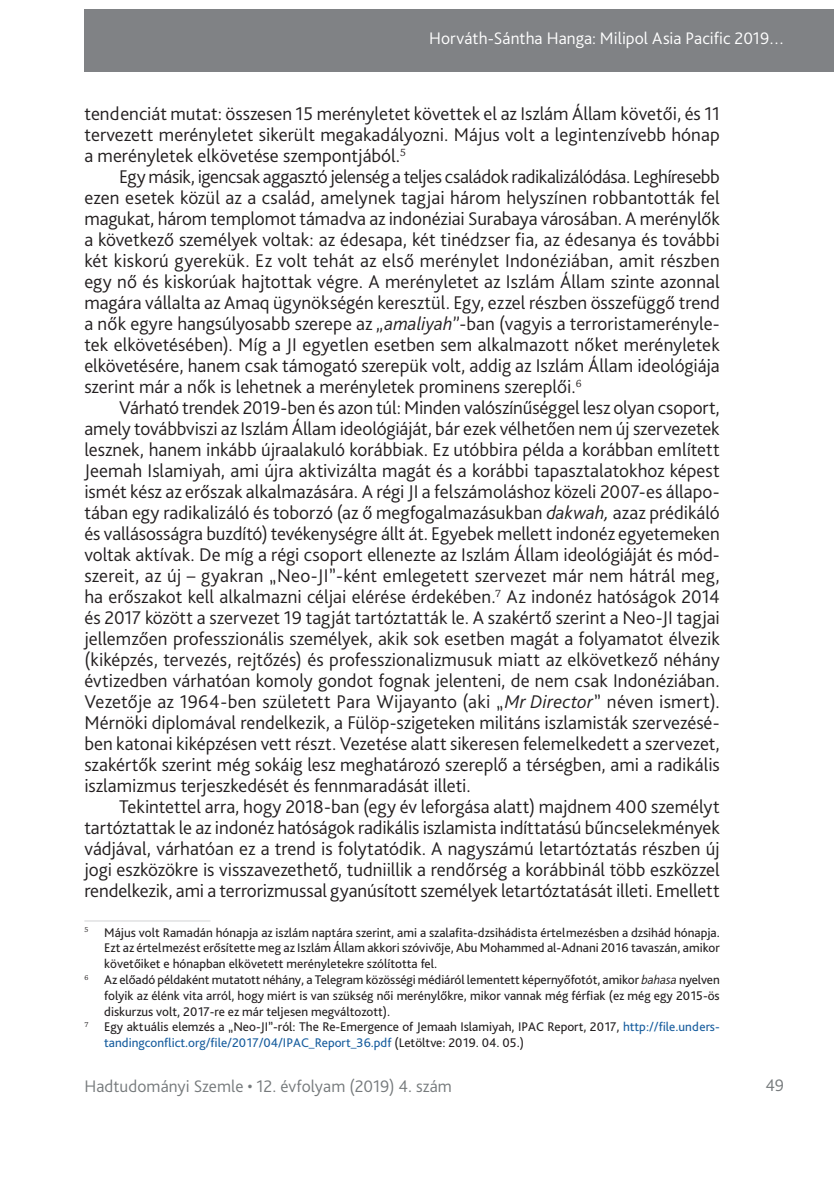
<style>
.page{position:relative;width:834px;height:1181px;background:#fff}
.page>*{position:absolute;margin:0;border:0;box-sizing:border-box;transform-origin:0 0}
._1__Body_copy{font:300 19.25px/21px "Bliss Pro";color:#231f20;text-align:justify}
._2__Body_copy_1st_pa{font:300 19.25px/21px "Bliss Pro";color:#231f20;text-align:justify}
.t1{font:300 17.5px "Bliss Pro";color:#767a7c}
.t2{font:300 17.5px "Bliss Pro";letter-spacing:.005em;color:#fff}
.Lábjegyzet{font:13.12px/15.8px "Bliss Pro";color:#231f20;text-align:justify}
.s1{font-style:italic}
.s2{font-weight:300;font-style:italic}
.s3{color:#175d9e}
</style>
<div class="page">
<div style="left:84px;top:9px;width:749px;height:63px;background:#808285"></div>
<hr style="left:84px;top:920px;width:126px;height:1px;background:#d1d2d4">
<p class="t2" style="left:429px;top:27px;width:357px">Horváth-Sántha Hanga: Milipol Asia Pacific 2019…</p>
<p class="_2__Body_copy_1st_pa" style="left:84px;top:103px;width:637px">tendenciát mutat: összesen 15 merényletet követtek el az Iszlám Állam követői, és 11 tervezett merényletet sikerült megakadályozni. Május volt a legintenzívebb hónap a merényletek elkövetése szempontjából.<sup>5</sup></p>
<p class="_1__Body_copy" style="left:84px;top:166px;width:637px;text-indent:35px">Egy másik, igencsak aggasztó jelenség a teljes családok radikalizálódása. Leghíresebb ezen esetek közül az a család, amelynek tagjai három helyszínen robbantották fel magukat, három templomot támadva az indonéziai Surabaya városában. A merénylők a következő személyek voltak: az édesapa, két tinédzser fia, az édesanya és további két kiskorú gyerekük. Ez volt tehát az első merénylet Indonéziában, amit részben egy nő és kiskorúak hajtottak végre. A merényletet az Iszlám Állam szinte azonnal magára vállalta az Amaq ügynökségén keresztül. Egy, ezzel részben összefüggő trend a nők egyre hangsúlyosabb szerepe az <span class="s1">„amaliyah”</span>-ban (vagyis a terroristamerényle&shy;tek elkövetésében). Míg a JI egyetlen esetben sem alkalmazott nőket merényletek elkövetésére, hanem csak támogató szerepük volt, addig az Iszlám Állam ideológiája szerint már a nők is lehetnek a merényletek prominens szereplői.<sup>6</sup></p>
<p class="_1__Body_copy" style="left:84px;top:397px;width:637px;text-indent:35px">Várható trendek 2019-ben és azon túl: Minden valószínűséggel lesz olyan csoport, amely továbbviszi az Iszlám Állam ideológiáját, bár ezek vélhetően nem új szervezetek lesznek, hanem inkább újraalakuló korábbiak. Ez utóbbira példa a korábban említett Jeemah Islamiyah, ami újra aktivizálta magát és a korábbi tapasztalatokhoz képest ismét kész az erőszak alkalmazására. A régi JI a felszámoláshoz közeli 2007-es állapo&shy;tában egy radikalizáló és toborzó (az ő megfogalmazásukban <span class="s1">dakwah,</span> azaz prédikáló és vallásosságra buzdító) tevékenységre állt át. Egyebek mellett indonéz egyetemeken voltak aktívak. De míg a régi csoport ellenezte az Iszlám Állam ideológiáját és mód&shy;szereit, az új – gyakran „Neo-JI”-ként emlegetett szervezet már nem hátrál meg, ha erőszakot kell alkalmazni céljai elérése érdekében.<sup>7</sup> Az indonéz hatóságok 2014 és 2017 között a szervezet 19 tagját tartóztatták le. A szakértő szerint a Neo-JI tagjai jellemzően professzionális személyek, akik sok esetben magát a folyamatot élvezik (kiképzés, tervezés, rejtőzés) és professzionalizmusuk miatt az elkövetkező néhány évtizedben várhatóan komoly gondot fognak jelenteni, de nem csak Indonéziában.<br>Vezetője az 1964-ben született Para Wijayanto (aki „<span class="s1">Mr Director</span>” néven ismert).<br>Mérnöki diplomával rendelkezik, a Fülöp-szigeteken militáns iszlamisták szervezésé&shy;ben katonai kiképzésen vett részt. Vezetése alatt sikeresen felemelkedett a szervezet, szakértők szerint még sokáig lesz meghatározó szereplő a térségben, ami a radikális iszlamizmus terjeszkedését és fennmaradását illeti.</p>
<p class="_1__Body_copy" style="left:84px;top:796px;width:637px;text-indent:35px">Tekintettel arra, hogy 2018-ban (egy év leforgása alatt) majdnem 400 személyt tartóztattak le az indonéz hatóságok radikális iszlamista indíttatású bűncselekmények vádjával, várhatóan ez a trend is folytatódik. A nagyszámú letartóztatás részben új jogi eszközökre is visszavezethető, tudniillik a rendőrség a korábbinál több eszközzel rendelkezik, ami a terrorizmussal gyanúsított személyek letartóztatását illeti. Emellett</p>
<p class="Lábjegyzet" style="left:104px;top:924px;width:617px;text-indent:-20px"><sup>5</sup> Május volt Ramadán hónapja az iszlám naptára szerint, ami a szalafita-dzsihádista értelmezésben a dzsihád hónapja.<br>Ezt az értelmezést erősítette meg az Iszlám Állam akkori szóvivője, Abu Mohammed al-Adnani 2016 tavaszán, amikor követőiket e hónapban elkövetett merényletekre szólította fel.</p>
<p class="Lábjegyzet" style="left:104px;top:971px;width:617px;text-indent:-20px"><sup>6</sup> Az előadó példaként mutatott néhány, a Telegram közösségi médiáról lementett képernyőfotót, amikor <span class="s2">bahasa</span> nyelven folyik az élénk vita arról, hogy miért is van szükség női merénylőkre, mikor vannak még férfiak (ez még egy 2015-ös diskurzus volt, 2017-re ez már teljesen megváltozott).</p>
<p class="Lábjegyzet" style="left:104px;top:1018px;width:617px;text-indent:-20px"><sup>7</sup> Egy aktuális elemzés a „Neo-JI”-ról: The Re-Emergence of Jemaah Islamiyah, IPAC Report, 2017, <span class="s3">http://file.unders&shy;tandingconflict.org/file/2017/04/IPAC_Report_36.pdf</span> (Letöltve: 2019. 04. 05.)</p>
<p class="t1" style="left:84px;top:1075px;width:369px">Hadtudományi Szemle • 12. évfolyam (2019) 4. szám</p>
<p class="t1" style="left:765px;top:1074px;width:20px">49</p>
</div>
